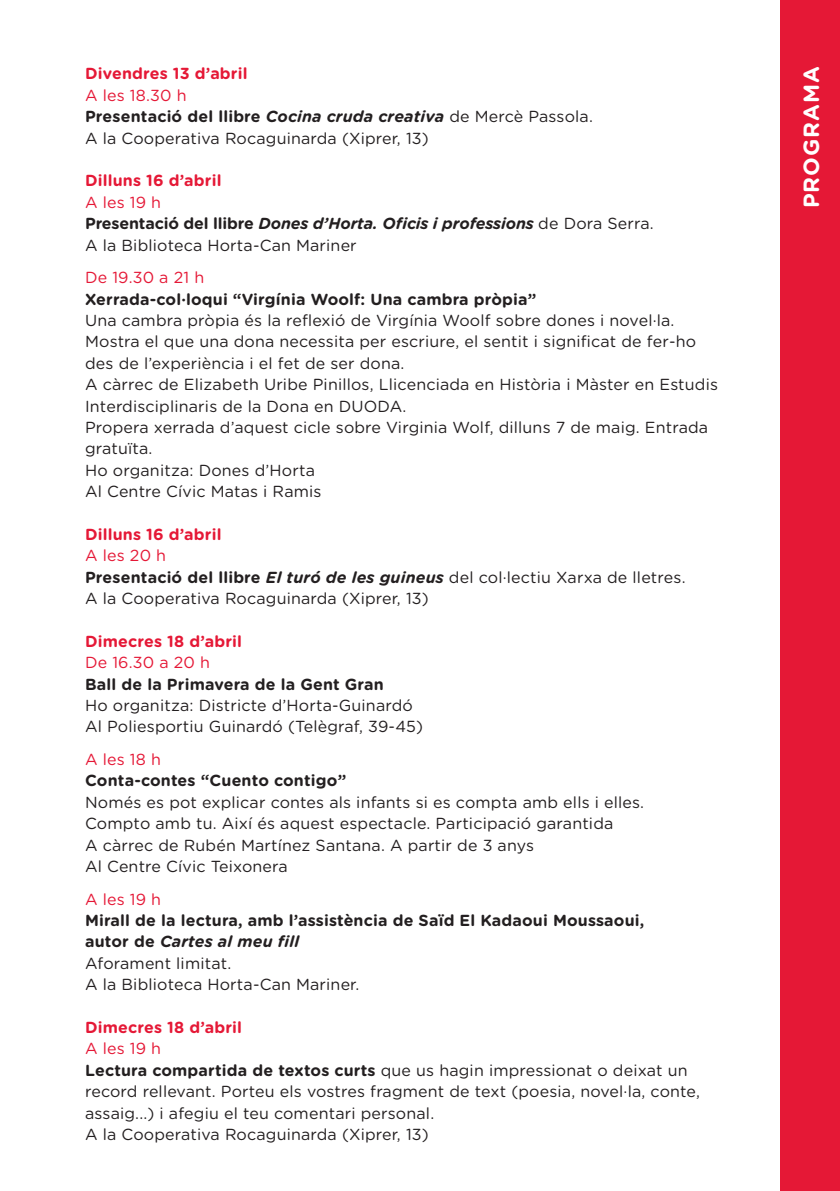
<style>
.page{position:relative;width:840px;height:1191px;background:#fff}
.page>*{position:absolute;margin:0;border:0;box-sizing:border-box;transform-origin:0 0}
.t1{font:700 22px "Gotham Rounded";letter-spacing:.04em;color:#fff}
.t2{font:16px/21.4px "Gotham Rounded";letter-spacing:.01em;color:#231f20}
.t3{font:700 16px/21.4px "Gotham Rounded";letter-spacing:.01em;color:#231f20}
.t4{font:700 16px "Gotham Rounded";letter-spacing:.01em;color:#e51836}
.t5{font:16px "Gotham Rounded";letter-spacing:.01em;color:#e51836}
.t6{font:italic 700 16px "Gotham Rounded";letter-spacing:-.01em;color:#231f20}
.s1{font-style:italic}
.s2{font-weight:400}
.s3{font-style:normal}
.s4{font-weight:400;font-style:normal}
.s5{font-weight:700}
.s6{font-weight:700;font-style:italic}
</style>
<div class="page">
<div style="left:780px;top:0;width:59px;height:1191px;background:#e51836"></div>
<p class="t4" style="left:85px;top:62px;width:164px">Divendres 13 d’abril</p>
<p class="t5" style="left:85px;top:84px;width:103px">A les 18.30 h</p>
<p class="t3" style="left:85px;top:105px;width:509px">Presentació del llibre <span class="s1">Cocina cruda creativa</span> <span class="s2">de Mercè Passola.</span></p>
<p class="t2" style="left:85px;top:126px;width:345px">A la Cooperativa Rocaguinarda (Xiprer, 13)</p>
<p class="t4" style="left:85px;top:169px;width:138px">Dilluns 16 d’abril</p>
<p class="t5" style="left:85px;top:191px;width:77px">A les 19 h</p>
<p class="t6" style="left:85px;top:212px;width:570px"><span class="s3">Presentació del llibre</span> Dones d’Horta. Oficis i professions <span class="s4">de Dora Serra.</span></p>
<p class="t2" style="left:85px;top:233px;width:273px">A la Biblioteca Horta-Can Mariner</p>
<p class="t5" style="left:85px;top:267px;width:120px">De 19.30 a 21 h</p>
<p class="t3" style="left:85px;top:288px;width:452px">Xerrada-col·loqui “Virgínia Woolf: Una cambra pròpia”</p>
<p class="t2" style="left:85px;top:309px;width:590px">Una cambra pròpia és la reflexió de Virgínia Woolf sobre dones i novel·la.</p>
<p class="t2" style="left:85px;top:330px;width:612px">Mostra el que una dona necessita per escriure, el sentit i significat de fer-ho des de l’experiència i el fet de ser dona.</p>
<p class="t2" style="left:85px;top:373px;width:634px">A càrrec de Elizabeth Uribe Pinillos, Llicenciada en Història i Màster en Estudis<br>Interdisciplinaris de la Dona en DUODA.</p>
<p class="t2" style="left:85px;top:416px;width:624px">Propera xerrada d’aquest cicle sobre Virginia Wolf, dilluns 7 de maig. Entrada gratuïta.</p>
<p class="t2" style="left:85px;top:458px;width:231px">Ho organitza: Dones d’Horta</p>
<p class="t2" style="left:85px;top:480px;width:238px">Al Centre Cívic Matas i Ramis</p>
<p class="t4" style="left:85px;top:522px;width:138px">Dilluns 16 d’abril</p>
<p class="t5" style="left:85px;top:544px;width:82px">A les 20 h</p>
<p class="t2" style="left:85px;top:565px;width:601px"><span class="s5">Presentació del llibre</span> <span class="s6">El turó de les guineus</span> del col·lectiu Xarxa de lletres.</p>
<p class="t2" style="left:85px;top:587px;width:345px">A la Cooperativa Rocaguinarda (Xiprer, 13)</p>
<p class="t4" style="left:85px;top:629px;width:158px">Dimecres 18 d’abril</p>
<p class="t5" style="left:85px;top:651px;width:126px">De 16.30 a 20 h</p>
<p class="t3" style="left:85px;top:672px;width:300px">Ball de la Primavera de la Gent Gran</p>
<p class="t2" style="left:85px;top:694px;width:329px">Ho organitza: Districte d’Horta-Guinardó</p>
<p class="t2" style="left:85px;top:715px;width:339px">Al Poliesportiu Guinardó (Telègraf, 39-45)</p>
<p class="t5" style="left:85px;top:748px;width:77px">A les 18 h</p>
<p class="t3" style="left:85px;top:769px;width:262px">Conta-contes “Cuento contigo”</p>
<p class="t2" style="left:85px;top:790px;width:560px">Només es pot explicar contes als infants si es compta amb ells i elles.<br>Compto amb tu. Així és aquest espectacle. Participació garantida</p>
<p class="t2" style="left:85px;top:833px;width:450px">A càrrec de Rubén Martínez Santana. A partir de 3 anys</p>
<p class="t2" style="left:85px;top:855px;width:204px">Al Centre Cívic Teixonera</p>
<p class="t5" style="left:85px;top:888px;width:77px">A les 19 h</p>
<p class="t3" style="left:85px;top:909px;width:560px">Mirall de la lectura, amb l’assistència de Saïd El Kadaoui Moussaoui, autor de <span class="s1">Cartes al meu fill</span></p>
<p class="t2" style="left:85px;top:951px;width:148px">Aforament limitat.</p>
<p class="t2" style="left:85px;top:973px;width:276px">A la Biblioteca Horta-Can Mariner.</p>
<p class="t4" style="left:85px;top:1015px;width:158px">Dimecres 18 d’abril</p>
<p class="t5" style="left:85px;top:1037px;width:77px">A les 19 h</p>
<p class="t2" style="left:85px;top:1058px;width:616px"><span class="s5">Lectura compartida de textos curts</span> que us hagin impressionat o deixat un record rellevant. Porteu els vostres fragment de text (poesia, novel·la, conte, assaig...) i afegiu el teu comentari personal.</p>
<p class="t2" style="left:85px;top:1122px;width:345px">A la Cooperativa Rocaguinarda (Xiprer, 13)</p>
<p class="t1" style="left:794px;top:208px;width:143px;rotate:-90deg">PROGRAMA</p>
</div>
